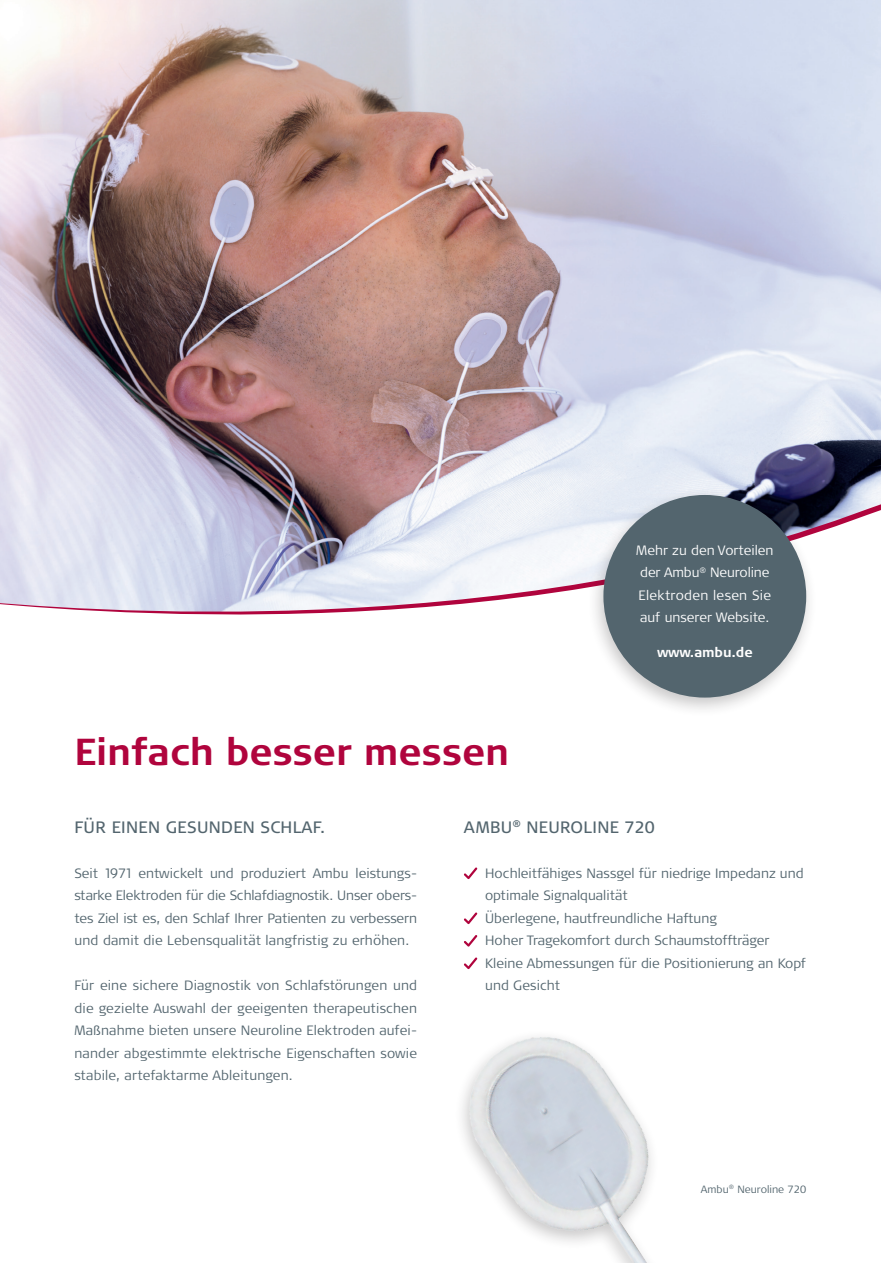
<style>
.page{position:relative;width:881px;height:1263px;background:#fff}
.page>*{position:absolute;margin:0;border:0;box-sizing:border-box;transform-origin:0 0}
.t1{font:700 37.5px "Signa OT";color:#b0043d}
.t2{font:16.5px "Signa OT";letter-spacing:.02em;color:#53656e}
.t3{font:300 13.5px/22.5px "Signa OT";color:#53656e;text-align:justify}
.t4{font:300 13.5px/22.5px "Signa OT";color:#fff}
.t5{font:700 13.5px "Signa OT";letter-spacing:-.01em;color:#fff}
.t6{font:300 10.5px "Signa OT";color:#53656e}
</style>
<div class="page">
<svg style="left:464px;top:867px;width:13px;height:12px"></svg>
<svg style="left:464px;top:912px;width:13px;height:12px"></svg>
<svg style="left:464px;top:935px;width:13px;height:12px"></svg>
<svg style="left:464px;top:957px;width:13px;height:12px"></svg>
<img style="left:462px;top:1037px;width:189px;height:226px">
<img style="left:0;top:0;width:880px;height:504px">
<svg style="left:0;top:504px;width:880px;height:110px"></svg>
<div style="left:586px;top:486px;width:231px;height:231px;background:#231f20;opacity:.25"></div>
<div style="left:603px;top:495px;width:202px;height:203px;background:#53656e;border-radius:50%"></div>
<p class="t4" style="left:636px;top:538px;width:139px">Mehr zu den Vorteilen der Ambu<sup>®</sup> Neuroline<br>Elektroden lesen Sie auf unserer Website.</p>
<h1 class="t1" style="left:74px;top:730px;width:436px">Einfach besser messen</h1>
<p class="t5" style="left:656px;top:645px;width:97px">www.ambu.de</p>
<p class="t2" style="left:74px;top:817px;width:252px">FÜR EINEN GESUNDEN SCHLAF.</p>
<p class="t2" style="left:463px;top:817px;width:193px">AMBU<sup>®</sup> NEUROLINE 720</p>
<p class="t3" style="left:74px;top:862px;width:344px">Seit 1971 entwickelt und produziert Ambu leistungs&shy;starke Elektroden für die Schlafdiagnostik. Unser obers&shy;tes Ziel ist es, den Schlaf Ihrer Patienten zu verbessern und damit die Lebensqualität langfristig zu erhöhen.</p>
<p class="t3" style="left:74px;top:974px;width:344px">Für eine sichere Diagnostik von Schlafstörungen und die gezielte Auswahl der geeigenten therapeutischen Maßnahme bieten unsere Neuroline Elektroden aufei&shy;nander abgestimmte elektrische Eigenschaften sowie stabile, artefaktarme Ableitungen.</p>
<p class="t3" style="left:485px;top:862px;width:322px;text-align:left">Hochleitfähiges Nassgel für niedrige Impedanz und optimale Signalqualität<br>Überlegene, hautfreundliche Haftung<br>Hoher Tragekomfort durch Schaumstoffträger Kleine Abmessungen für die Positionierung an Kopf und Gesicht</p>
<p class="t6" style="left:700px;top:1183px;width:107px">Ambu<sup>®</sup> Neuroline 720</p>
</div>
